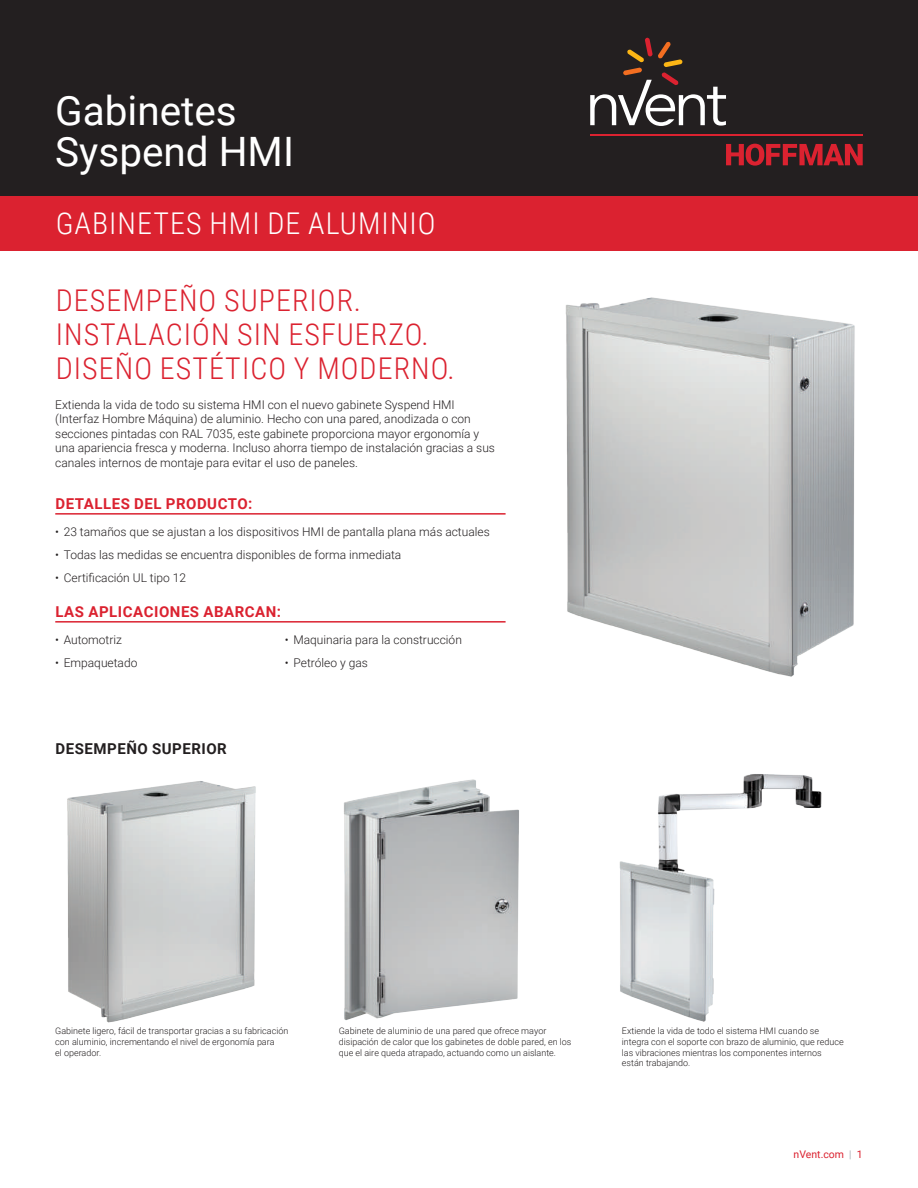
<style>
.page{position:relative;width:918px;height:1188px;background:#fff}
.page>*{position:absolute;margin:0;border:0;box-sizing:border-box;transform-origin:0 0}
.t1{font:40.5px/40.5px "Roboto";color:#fff}
.t2{font:300 30px/33.8px "Roboto Condensed";letter-spacing:.035em;color:#db2230}
.t3{font:300 30px "Roboto Condensed";letter-spacing:.035em;color:#fff}
.t4{font:700 15px "Roboto";letter-spacing:.035em;color:#db2230}
.t5{font:700 15px "Roboto";letter-spacing:.035em;color:#231f20}
.t6{font:300 12px/14.4px "Roboto";color:#231f20}
.t7{font:10.5px "Roboto";color:#db2230}
.t8{font:300 9px/10.8px "Roboto";color:#231f20}
.s1{font-weight:300;color:#8f959e}
</style>
<div class="page">
<div style="left:0;top:0;width:918px;height:196px;background:#231f20"></div>
<div style="left:0;top:196px;width:918px;height:54px;background:#db2230"></div>
<svg style="left:726px;top:144px;width:137px;height:22px"></svg>
<hr style="left:590px;top:134px;width:273px;height:2px;background:#db2230">
<svg style="left:590px;top:38px;width:136px;height:88px"></svg>
<hr style="left:55px;top:513px;width:451px;height:2px;background:#db2230">
<hr style="left:55px;top:621px;width:451px;height:2px;background:#db2230">
<img style="left:67px;top:781px;width:189px;height:242px">
<img style="left:344px;top:779px;width:175px;height:241px">
<img style="left:619px;top:774px;width:203px;height:248px">
<img style="left:565px;top:297px;width:290px;height:380px">
<h1 class="t1" style="left:55px;top:89px;width:240px">Gabinetes<br>Syspend HMI</h1>
<h2 class="t3" style="left:56px;top:203px;width:381px">GABINETES HMI DE ALUMINIO</h2>
<h2 class="t2" style="left:56px;top:283px;width:400px">DESEMPEÑO SUPERIOR.<br>INSTALACIÓN SIN ESFUERZO.<br>DISEÑO ESTÉTICO Y MODERNO.</h2>
<p class="t6" style="left:55px;top:397px;width:441px">Extienda la vida de todo su sistema HMI con el nuevo gabinete Syspend HMI (Interfaz Hombre Máquina) de aluminio. Hecho con una pared, anodizada o con secciones pintadas con RAL 7035, este gabinete proporciona mayor ergonomía y una apariencia fresca y moderna. Incluso ahorra tiempo de instalación gracias a sus canales internos de montaje para evitar el uso de paneles.</p>
<p class="t4" style="left:56px;top:493px;width:198px">DETALLES DEL PRODUCTO:</p>
<p class="t6" style="left:55px;top:524px;width:436px">• 23 tamaños que se ajustan a los dispositivos HMI de pantalla plana más actuales</p>
<p class="t6" style="left:55px;top:547px;width:348px">• Todas las medidas se encuentra disponibles de forma inmediata</p>
<p class="t6" style="left:55px;top:570px;width:132px">• Certificación UL tipo 12</p>
<p class="t4" style="left:56px;top:601px;width:227px">LAS APLICACIONES ABARCAN:</p>
<p class="t6" style="left:55px;top:632px;width:68px">• Automotriz</p>
<p class="t6" style="left:55px;top:655px;width:84px">• Empaquetado</p>
<p class="t6" style="left:285px;top:632px;width:179px">• Maquinaria para la construcción</p>
<p class="t6" style="left:285px;top:655px;width:85px">• Petróleo y gas</p>
<p class="t5" style="left:56px;top:738px;width:173px">DESEMPEÑO SUPERIOR</p>
<p class="t8" style="left:55px;top:1025px;width:235px">Gabinete ligero, fácil de transportar gracias a su fabricación con aluminio, incrementando el nivel de ergonomía para<br>el operador.</p>
<p class="t8" style="left:339px;top:1025px;width:234px">Gabinete de aluminio de una pared que ofrece mayor disipación de calor que los gabinetes de doble pared, en los que el aire queda atrapado, actuando como un aislante.</p>
<p class="t8" style="left:622px;top:1025px;width:223px">Extiende la vida de todo el sistema HMI cuando se integra con el soporte con brazo de aluminio, que reduce las vibraciones mientras los componentes internos están trabajando.</p>
<p class="t7" style="left:794px;top:1147px;width:71px">nVent.com <span class="s1">|</span> 1</p>
</div>
